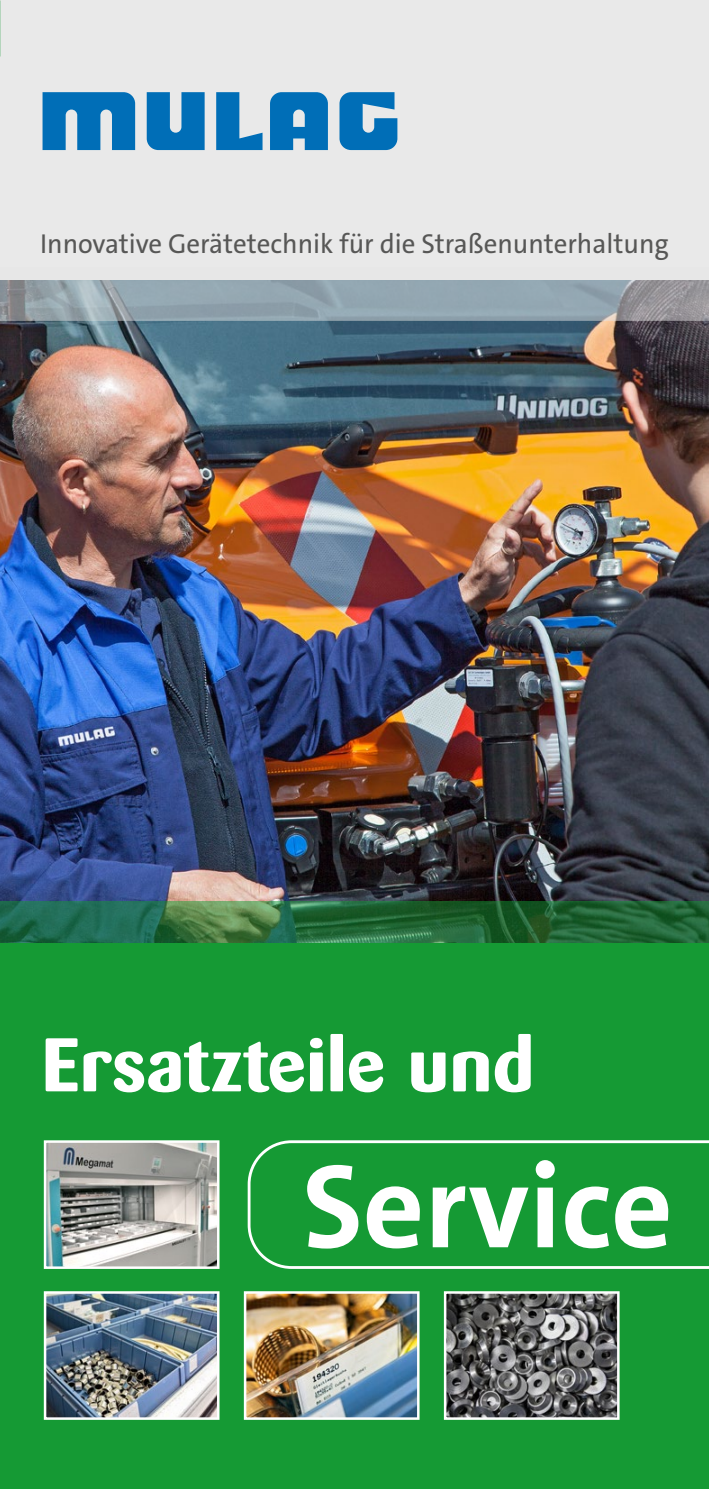
<style>
.page{position:relative;width:709px;height:1489px;background:#fff}
.page>*{position:absolute;margin:0;border:0;box-sizing:border-box;transform-origin:0 0}
.t1{font:700 120px "The Sans C5";color:#fff}
.t2{font:700 75px "Barmeno";letter-spacing:.01em;color:#fff;scale:1.05 1}
.t3{font:27.5px "The Sans C5";color:#575756}
</style>
<div class="page">
<div style="left:0;top:0;width:709px;height:1488px;background:#e9e9e9"></div>
<img style="left:0;top:321px;width:709px;height:579px">
<div style="left:0;top:943px;width:709px;height:545px;background:#159a34"></div>
<svg style="left:216px;top:92px;width:46px;height:58px"></svg>
<svg style="left:147px;top:92px;width:58px;height:58px;background:#2380be"></svg>
<svg style="left:43px;top:92px;width:92px;height:58px"></svg>
<svg style="left:339px;top:92px;width:58px;height:58px"></svg>
<svg style="left:270px;top:92px;width:58px;height:58px;background:#1b7cbc"></svg>
<svg style="left:0;top:900px;width:709px;height:43px;background:#2a6a41"></svg>
<svg style="left:0;top:280px;width:709px;height:41px;background:#93a2ac"></svg>
<img style="left:47px;top:1143px;width:169px;height:122px">
<div style="left:44px;top:1140px;width:175px;height:128px;border:2px solid #fff"></div>
<img style="left:47px;top:1294px;width:169px;height:122px">
<div style="left:44px;top:1291px;width:175px;height:128px;border:2px solid #fff"></div>
<img style="left:247px;top:1294px;width:169px;height:122px">
<div style="left:244px;top:1291px;width:175px;height:128px;border:2px solid #fff"></div>
<img style="left:447px;top:1294px;width:169px;height:122px">
<div style="left:444px;top:1291px;width:175px;height:128px;border:2px solid #fff"></div>
<svg style="left:248px;top:1140px;width:461px;height:128px"></svg>
<p class="t3" style="left:40px;top:225px;width:630px">Innovative Gerätetechnik für die Straßenunterhaltung</p>
<h2 class="t2" style="left:42px;top:1019px;width:470px">Ersatzteile und</h2>
<h1 class="t1" style="left:302px;top:1129px;width:372px">Service</h1>
</div>
